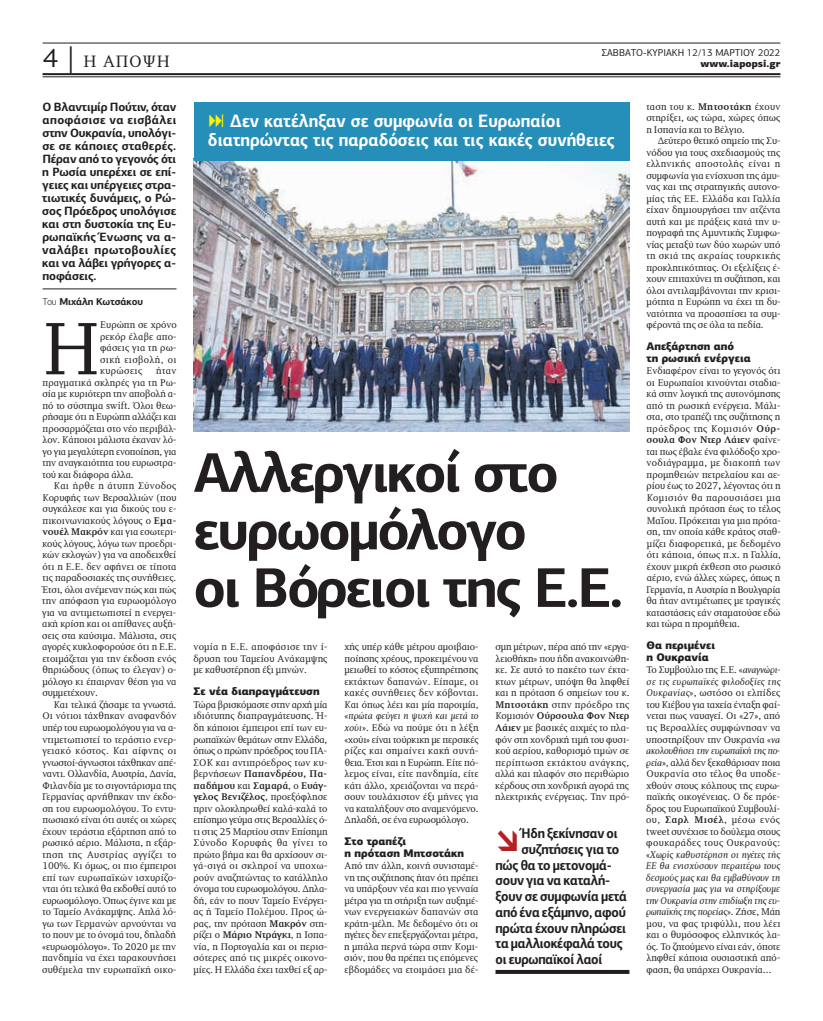
<style>
.page{position:relative;width:823px;height:1021px;background:#fff}
.page>*{position:absolute;margin:0;border:0;box-sizing:border-box;transform-origin:0 0}
.t1{font:76.3px "PF Diplomat";color:#231f20}
.t2{font:700 56px/57.5px "PF Centro Sans Pro";letter-spacing:-.04em;color:#231f20}
.t3{font:700 18px/19.5px "PF Centro Sans Pro";color:#fff;scale:.94 1}
.t4{font:17px "PF Diplomat";letter-spacing:.05em;color:#231f20}
.t5{font:700 14px "PF Centro Sans Pro";letter-spacing:-.02em;color:#231f20;scale:.92 1}
.t6{font:700 12px/13px "PF Centro Sans Pro";letter-spacing:-.01em;color:#231f20;text-align:justify}
.t7{font:900 11px/11.5px "PF Centro Sans Pro";color:#231f20}
.t8{font:10px/11.5px "PF Diplomat";color:#231f20;text-align:justify}
.t9{font:10px "PF Centro Sans Pro";color:#231f20}
.t10{font:700 10px "PF Centro Sans Pro";letter-spacing:-.01em;color:#231f20}
.t11{font:900 10px "PF Centro Sans Pro";color:#231f20}
.s1{font-size:27px}
.s2{font-weight:300}
.s3{font-weight:700}
.s4{color:#fff101}
.s5{font-style:italic}
</style>
<div class="page">
<img style="left:193px;top:161px;width:436px;height:271px">
<hr style="left:43px;top:289px;width:133px;height:1px;background:#231f20">
<hr style="left:43px;top:43px;width:737px;height:1px;background:#231f20">
<hr style="left:43px;top:73px;width:737px;height:2px;background:#231f20">
<hr style="left:43px;top:76px;width:737px;height:1px;background:#231f20">
<div style="left:193px;top:102px;width:436px;height:59px;background:#268fb9"></div>
<svg style="left:495px;top:969px;width:134px;height:4px"></svg>
<h3 class="t4" style="left:43px;top:55px;width:129px"><span class="s1">4 |</span> Η ΑΠΟΨΗ</h3>
<p class="t6" style="left:42px;top:102px;width:136px">Ο Βλαντιμίρ Πούτιν, όταν αποφάσισε να εισβάλει στην Ουκρανία, υπολόγι&shy;σε σε κάποιες σταθερές.<br>Πέραν από το γεγονός ότι η Ρωσία υπερέχει σε επί&shy;γειες και υπέργειες στρα&shy;τιωτικές δυνάμεις, ο Ρώ&shy;σος Πρόεδρος υπολόγισε και στη δυστοκία της Ευ&shy;ρωπαϊκής Ένωσης να α&shy;ναλάβει πρωτοβουλίες και να λάβει γρήγορες α&shy;ποφάσεις.</p>
<p class="t10" style="left:43px;top:298px;width:102px"><span class="s2">Του</span> Μιχάλη Κωτσάκου</p>
<h1 class="t1" style="left:43px;top:319px;width:59px">H</h1>
<p class="t8" style="left:100px;top:320px;width:78px">Ευρώπη σε χρόνο ρεκόρ έλαβε απο&shy;φάσεις για τη ρω&shy;σική εισβολή, οι κυρώσεις</p>
<p class="t8" style="left:42px;top:366px;width:136px;text-indent:114px">ήταν πραγματικά σκληρές για τη Ρω&shy;σία με κυριότερη την αποβολή α&shy;πό το σύστημα swift. Όλοι θεω&shy;ρήσαμε ότι η Ευρώπη αλλάζει και προσαρμόζεται στο νέο περιβάλ&shy;λον. Κάποιοι μάλιστα έκαναν λό&shy;γο για μεγαλύτερη ενοποίηση, για την αναγκαιότητα του ευρωστρα&shy;τού και διάφορα άλλα.</p>
<p class="t8" style="left:42px;top:481px;width:136px;text-indent:11px">Και ήρθε η άτυπη Σύνοδος Κορυφής των Βερσαλλιών (που συγκάλεσε και για δικούς του ε&shy;πικοινωνιακούς λόγους ο <span class="s3">Εμα&shy;νουέλ Μακρόν</span> και για εσωτερι&shy;κούς λόγους, λόγω των προεδρι&shy;κών εκλογών) για να αποδειχθεί ότι η Ε.Ε. δεν αφήνει σε τίποτα τις παραδοσιακές της συνήθειες.<br>Έτσι, όλοι ανέμεναν πώς και πώς την απόφαση για ευρωομόλογο για να αντιμετωπιστεί η ενεργει&shy;ακή κρίση και οι απίθανες αυξή&shy;σεις στα καύσιμα. Μάλιστα, στις αγορές κυκλοφορούσε ότι η Ε.Ε. ετοιμάζεται για την έκδοση ενός θηριώδους (όπως το έλεγαν) ο&shy;μόλογο κι έπαιρναν θέση για να συμμετέχουν.</p>
<p class="t8" style="left:42px;top:699px;width:136px;text-indent:12px">Και τελικά ζήσαμε τα γνωστά.<br>Οι νότιοι τάχθηκαν αναφανδόν υπέρ του ευρωομολόγου για να α&shy;ντιμετωπιστεί το τεράστιο ενερ&shy;γειακό κόστος. Και αίφνης οι γνωστοί-άγνωστοι τάχθηκαν απέ&shy;ναντι. Ολλανδία, Αυστρία, Δανία, Φιλανδία με το σιγοντάρισμα της Γερμανίας αρνήθηκαν την έκδο&shy;ση του ευρωομολόγου. Το εντυ&shy;πωσιακό είναι ότι αυτές οι χώρες έχουν τεράστια εξάρτηση από το ρωσικό αέριο. Μάλιστα, η εξάρ&shy;τηση της Αυστρίας αγγίζει το 100%. Κι όμως, οι πιο έμπειροι επί των ευρωπαϊκών ισχυρίζο&shy;νται ότι τελικά θα εκδοθεί αυτό το ευρωομόλογο. Όπως έγινε και με το Ταμείο Ανάκαμψης. Απλά λό&shy;γω των Γερμανών αρνούνται να το πουν με το όνομά του, δηλαδή «ευρωομόλογο». Το 2020 με την πανδημία να έχει ταρακουνήσει συθέμελα την ευρωπαϊκή οικο-</p>
<p class="t9" style="left:601px;top:50px;width:180px">ΣΑΒΒΑΤΟ-ΚΥΡΙΑΚΗ 12/13 ΜΑΡΤΙΟΥ 2022</p>
<h3 class="t3" style="left:208px;top:113px;width:434px"><span class="s4">•</span> Δεν κατέληξαν σε συμφωνία οι Ευρωπαίοι διατηρώντας τις παραδόσεις και τις κακές συνήθειες</h3>
<h2 class="t2" style="left:193px;top:449px;width:431px">Αλλεργικοί στο ευρωομόλογο<br>οι Βόρειοι της Ε.Ε.</h2>
<p class="t8" style="left:193px;top:642px;width:135px">νομία η Ε.Ε. αποφάσισε την ί&shy;δρυση του Ταμείου Ανάκαμψης με καθυστέρηση έξι μηνών.</p>
<p class="t7" style="left:193px;top:687px;width:127px">Σε νέα διαπραγμάτευση</p>
<p class="t8" style="left:193px;top:699px;width:136px">Τώρα βρισκόμαστε στην αρχή μία ιδιότυπης διαπραγμάτευσης. Ή&shy;δη κάποιοι έμπειροι επί των ευ&shy;ρωπαϊκών θεμάτων στην Ελλάδα, όπως ο πρώην πρόεδρος του ΠΑ-ΣΟΚ και αντιπρόεδρος των κυ&shy;βερνήσεων <span class="s3">Παπανδρέου, Πα&shy;παδήμου</span> και <span class="s3">Σαμαρά</span>, ο <span class="s3">Ευάγ&shy;γελος Βενιζέλος</span>, προεξόφλησε πριν ολοκληρωθεί καλά-καλά το επίσημο γεύμα στις Βερσαλλίες ό&shy;τι στις 25 Μαρτίου στην Επίσημη Σύνοδο Κορυφής θα γίνει το πρώτο βήμα και θα αρχίσουν σι&shy;γά-σιγά οι σκληροί να υποχω&shy;ρούν αναζητώντας το κατάλληλο όνομα του ευρωομολόγου. Δηλα&shy;δή, εάν το πουν Ταμείο Ενέργει&shy;ας ή Ταμείο Πολέμου. Προς ώ&shy;ρας, την πρόταση <span class="s3">Μακρόν</span> στη&shy;ρίζει ο <span class="s3">Μάριο Ντράγκι</span>, η Ισπα&shy;νία, η Πορτογαλία και οι περισ&shy;σότερες από τις μικρές οικονο&shy;μίες. Η Ελλάδα έχει ταχθεί εξ αρ-</p>
<p class="t8" style="left:344px;top:642px;width:136px">χής υπέρ κάθε μέτρου αμοιβαιο&shy;ποίησης χρέους, προκειμένου να μειωθεί το κόστος εξυπηρέτησης εκτάκτων δαπανών. Είπαμε, οι κακές συνήθειες δεν κόβονται.<br>Και όπως λέει και μία παροιμία, «<span class="s5">πρώτα φεύγει η ψυχή και μετά το χούι</span>». Εδώ να πούμε ότι η λέξη «χούι» είναι τούρκικη με περσικές ρίζες και σημαίνει κακή συνή&shy;θεια. Έτσι και η Ευρώπη. Είτε πό&shy;λεμος είναι, είτε πανδημία, είτε κάτι άλλο, χρειάζονται να περά&shy;σουν τουλάχιστον έξι μήνες για να καταλήξουν στο αναμενόμενο.<br>Δηλαδή, σε ένα ευρωομόλογο.</p>
<p class="t7" style="left:344px;top:836px;width:121px">Στο τραπέζι<br>η πρόταση Μητσοτάκη</p>
<p class="t8" style="left:344px;top:860px;width:136px">Από την άλλη, κοινή συνισταμέ&shy;νη της συζήτησης ήταν ότι πρέπει να υπάρξουν νέα και πιο γενναία μέτρα για τη στήριξη των αυξημέ&shy;νων ενεργειακών δαπανών στα κράτη-μέλη. Με δεδομένο ότι οι ηγέτες δεν επεξεργάζονται μέτρα, η μπάλα περνά τώρα στην Κομι&shy;σιόν, που θα πρέπει τις επόμενες εβδομάδες να ετοιμάσει μια δέ-</p>
<p class="t8" style="left:495px;top:642px;width:136px">σμη μέτρων, πέρα από την «εργα&shy;λειοθήκη» που ήδη ανακοινώθη&shy;κε. Σε αυτό το πακέτο των έκτα&shy;κτων μέτρων, υπόψη θα ληφθεί και η πρόταση 6 σημείων του κ.<br><span class="s3">Μητσοτάκη</span> στην πρόεδρο της Κομισιόν <span class="s3">Ούρσουλα Φον Ντερ Λάιεν</span> με βασικές αιχμές το πλα&shy;φόν στη χονδρική τιμή του φυσι&shy;κού αερίου, καθορισμό τιμών σε περίπτωση εκτάκτου ανάγκης, αλλά και πλαφόν στο περιθώριο κέρδους στη χονδρική αγορά της ηλεκτρικής ενέργειας. Την πρό-</p>
<h3 class="t5" style="left:521px;top:828px;width:106px">Ήδη ξεκίνησαν οι</h3>
<h3 class="t5" style="left:521px;top:844px;width:108px">συζητήσεις για το</h3>
<h3 class="t5" style="left:495px;top:860px;width:128px">πώς θα το μετονομά-</h3>
<h3 class="t5" style="left:495px;top:875px;width:126px">σουν για να καταλή-</h3>
<h3 class="t5" style="left:495px;top:891px;width:144px">ξουν σε συμφωνία μετά</h3>
<h3 class="t5" style="left:495px;top:907px;width:143px">από ένα εξάμηνο, αφού</h3>
<h3 class="t5" style="left:495px;top:923px;width:143px">πρώτα έχουν πληρώσει</h3>
<h3 class="t5" style="left:495px;top:938px;width:140px">τα μαλλιοκέφαλά τους</h3>
<h3 class="t5" style="left:495px;top:954px;width:117px">οι ευρωπαϊκοί λαοί</h3>
<p class="t11" style="left:700px;top:61px;width:81px">www.iapopsi.gr</p>
<p class="t8" style="left:646px;top:101px;width:135px">ταση του κ. <span class="s3">Μητσοτάκη</span> έχουν στηρίξει, ως τώρα, χώρες όπως η Ισπανία και το Βέλγιο.</p>
<p class="t8" style="left:646px;top:136px;width:136px;text-indent:11px">Δεύτερο θετικό σημείο της Συ&shy;νόδου για τους σχεδιασμούς της ελληνικής αποστολής είναι η συμφωνία για ενίσχυση της άμυ&shy;νας και της στρατηγικής αυτονο&shy;μίας τής ΕΕ. Ελλάδα και Γαλλία είχαν δημιουργήσει την ατζέντα αυτή και με πράξεις κατά την υ&shy;πογραφή της Αμυντικής Συμφω&shy;νίας μεταξύ των δύο χωρών υπό τη σκιά της ακραίας τουρκικής προκλητικότητας. Οι εξελίξεις έ&shy;χουν επιταχύνει τη συζήτηση, και όλοι αντιλαμβάνονται την κρισι&shy;μότητα η Ευρώπη να έχει τη δυ&shy;νατότητα να προασπίσει τα συμ&shy;φέροντά της σε όλα τα πεδία.</p>
<p class="t7" style="left:646px;top:342px;width:106px">Απεξάρτηση από<br>τη ρωσική ενέργεια</p>
<p class="t8" style="left:646px;top:366px;width:136px">Ενδιαφέρον είναι το γεγονός ότι οι Ευρωπαίοι κινούνται σταδια&shy;κά στην λογική της αυτονόμησης από τη ρωσική ενέργεια. Μάλι&shy;στα, στο τραπέζι της συζήτησης η πρόεδρος της Κομισιόν <span class="s3">Ούρ&shy;σουλα Φον Ντερ Λάιεν</span> φαίνε&shy;ται πως έβαλε ένα φιλόδοξο χρο&shy;νοδιάγραμμα, με διακοπή των προμηθειών πετρελαίου και αε&shy;ρίου έως το 2027<span class="s3">,</span> λέγοντας ότι η Κομισιόν θα παρουσιάσει μια συνολική πρόταση έως το τέλος Μαΐου. Πρόκειται για μια πρότα&shy;ση, την οποία κάθε κράτος σταθ&shy;μίζει διαφορετικά, με δεδομένο ότι κάποια, όπως π.χ. η Γαλλία, έχουν μικρή έκθεση στο ρωσικό αέριο, ενώ άλλες χώρες, όπως η Γερμανία, η Αυστρία η Βουλγαρία θα ήταν αντιμέτωπες με τραγικές καταστάσεις εάν σταματούσε εδώ και τώρα η προμήθεια.</p>
<p class="t7" style="left:646px;top:641px;width:70px">Θα περιμένει η Ουκρανία</p>
<p class="t8" style="left:645px;top:665px;width:136px">Το Συμβούλιο της Ε.E. «<span class="s5">αναγνώρι&shy;σε τις ευρωπαϊκές φιλοδοξίες της Ουκρανίας</span>», ωστόσο οι ελπίδες του Κιέβου για ταχεία ένταξη φαί&shy;νεται πως ναυαγεί. Οι «27», από τις Βερσαλλίες συμφώνησαν να υποστηρίξουν την Ουκρανία «<span class="s5">να ακολουθήσει την ευρωπαϊκή της πο&shy;ρεία</span>», αλλά δεν ξεκαθάρισαν ποια Ουκρανία στο τέλος θα υποδε&shy;χθούν στους κόλπους της ευρω&shy;παϊκής οικογένειας. Ο δε πρόε&shy;δρος του Ευρωπαϊκού Συμβουλί&shy;ου, <span class="s3">Σαρλ Μισέλ</span>, μέσω ενός tweet συνέχισε το δούλεμα στους φουκαράδες τους Ουκρανούς: «<span class="s5">Χωρίς καθυστέρηση οι ηγέτες τής ΕΕ θα ενισχύσουν περαιτέρω τους δεσμούς μας και θα εμβαθύνουν τη συνεργασία μας για να στηρίξουμε την Ουκρανία στην επιδίωξη της ευ&shy;ρωπαϊκής της πορείας</span>». Ζήσε, Μάη μου, να φας τριφύλλι, που λέει και ο θυμόσοφος ελληνικός λα&shy;ός. Το ζητούμενο είναι εάν, όποτε ληφθεί κάποια ουσιαστική από&shy;φαση, θα υπάρχει Ουκρανία…</p>
</div>
